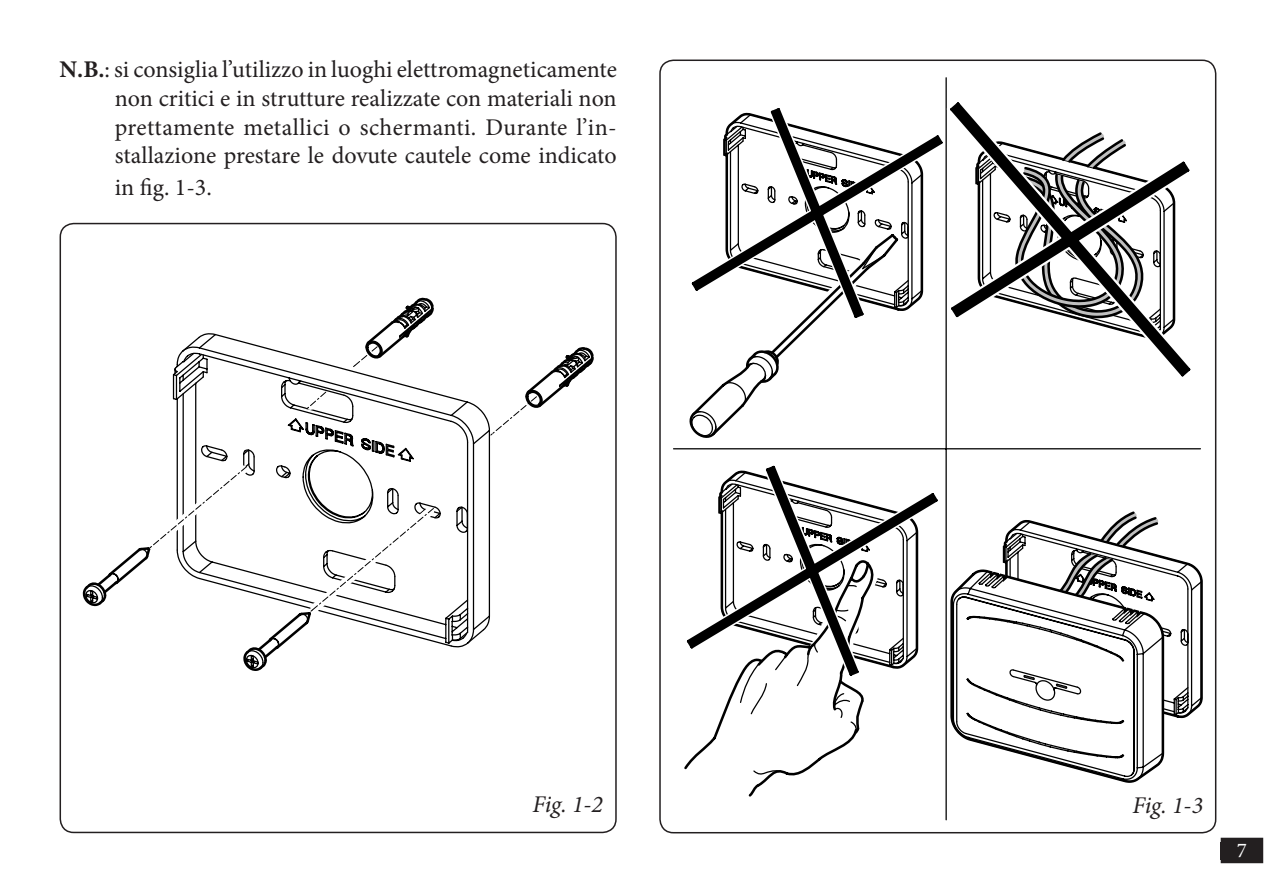
<style>
.page{position:relative;width:1276px;height:893px;background:#fff}
.page>*{position:absolute;margin:0;border:0;box-sizing:border-box;transform-origin:0 0}
.t1{font:24px/28.8px "Minion Pro";color:#231f20;text-align:justify}
.t2{font:italic 24px "Minion Pro";letter-spacing:-.01em;color:#231f20}
.t3{font:21px "Minion Pro";color:#fff}
.s1{font-weight:700}
</style>
<div class="page">
<div style="left:1220px;top:838px;width:43px;height:25px;border:3px solid #231f20"></div>
<div style="left:1220px;top:842px;width:43px;height:17px;background:#231f20"></div>
<div style="left:60px;top:223px;width:557px;height:610px;border:2px solid #231f20;border-radius:14px"></div>
<svg style="left:174px;top:333px;width:317px;height:315px"></svg>
<svg style="left:298px;top:383px;width:36px;height:35px"></svg>
<svg style="left:83px;top:458px;width:359px;height:213px"></svg>
<svg style="left:482px;top:346px;width:111px;height:98px"></svg>
<svg style="left:345px;top:298px;width:90px;height:78px"></svg>
<hr style="left:946px;top:448px;width:254px;height:1px;background:#000">
<hr style="left:945px;top:78px;width:2px;height:371px;background:#000">
<hr style="left:673px;top:448px;width:273px;height:1px;background:#000">
<hr style="left:945px;top:449px;width:2px;height:371px;background:#000">
<svg style="left:689px;top:320px;width:128px;height:118px"></svg>
<svg style="left:946px;top:99px;width:1px;height:281px"></svg>
<svg style="left:950px;top:102px;width:241px;height:275px"></svg>
<svg style="left:691px;top:108px;width:252px;height:212px"></svg>
<svg style="left:684px;top:728px;width:86px;height:69px"></svg>
<svg style="left:717px;top:678px;width:147px;height:100px"></svg>
<svg style="left:686px;top:465px;width:252px;height:213px"></svg>
<svg style="left:979px;top:511px;width:223px;height:244px"></svg>
<svg style="left:950px;top:570px;width:214px;height:213px"></svg>
<p class="t1" style="left:115px;top:55px;width:504px;text-indent:-55px"><span class="s1">N.B.</span>: si consiglia l’utilizzo in luoghi elettromagneticamente non critici e in strutture realizzate con materiali non prettamente metallici o schermanti. Durante l’in&shy;stallazione prestare le dovute cautele come indicato</p>
<p class="t1" style="left:115px;top:173px;width:99px">in fig. 1-3.</p>
<p class="t2" style="left:532px;top:788px;width:72px">Fig. 1-2</p>
<p class="t2" style="left:1132px;top:789px;width:72px">Fig. 1-3</p>
<p class="t3" style="left:1237px;top:837px;width:12px">7</p>
</div>
